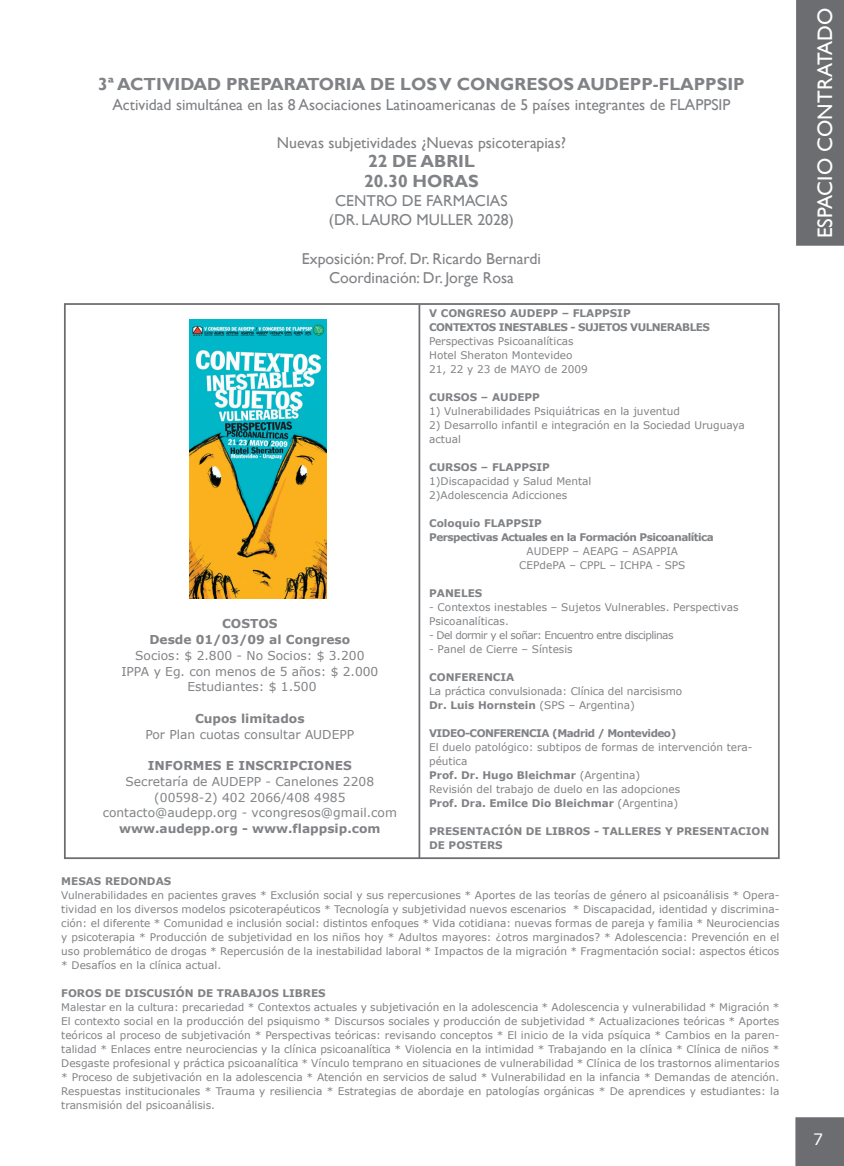
<style>
.page{position:relative;width:844px;height:1166px;background:#fff}
.page>*{position:absolute;margin:0;border:0;box-sizing:border-box;transform-origin:0 0}
.t1{font:21px "Gill Sans";letter-spacing:.005em;color:#fff}
.t2{font:700 17.5px/19.2px "Gill Sans";color:#808285}
.t3{font:15.75px/19.2px "Gill Sans";color:#808285;text-align:center}
.t4{font:15.75px "Verdana";color:#fff}
.t5{font:12.25px/15.8px "Verdana";color:#808285;text-align:center}
.t6{font:700 12.25px/15.8px "Verdana";color:#808285;text-align:center}
.t7{font:10.5px/14px "Verdana";color:#808285}
.t8{font:700 10.5px/14px "Verdana";letter-spacing:-.05em;color:#808285}
.t9{font:700 10.5px/14px "Verdana";color:#808285}
.t10{font:10.5px "Verdana";letter-spacing:-.05em;color:#808285}
.s1{font-weight:700}
</style>
<div class="page">
<div style="left:795px;top:1117px;width:48px;height:49px;background:#6c6d70"></div>
<div style="left:796px;top:0;width:47px;height:246px;background:#6c6d70"></div>
<img style="left:189px;top:319px;width:137px;height:280px">
<hr style="left:418px;top:305px;width:2px;height:553px;background:#6c6d70">
<h2 class="t2" style="left:98px;top:75px;width:647px">3ª ACTIVIDAD PREPARATORIA DE LOS V CONGRESOS AUDEPP-FLAPPSIP</h2>
<h3 class="t3" style="left:112px;top:95px;width:619px">Actividad simultánea en las 8 Asociaciones Latinoamericanas de 5 países integrantes de FLAPPSIP</h3>
<h3 class="t3" style="left:277px;top:133px;width:290px">Nuevas subjetividades ¿Nuevas psicoterapias?</h3>
<h2 class="t2" style="left:364px;top:152px;width:116px">22 DE ABRIL<br>20.30 HORAS</h2>
<h3 class="t3" style="left:329px;top:191px;width:186px">CENTRO DE FARMACIAS (DR. LAURO MULLER 2028)</h3>
<h3 class="t3" style="left:302px;top:249px;width:240px">Exposición: Prof. Dr. Ricardo Bernardi<br>Coordinación: Dr. Jorge Rosa</h3>
<p class="t6" style="left:149px;top:616px;width:202px">COSTOS<br>Desde 01/03/09 al Congreso</p>
<p class="t5" style="left:121px;top:647px;width:258px">Socios: $ 2.800 - No Socios: $ 3.200<br>IPPA y Eg. con menos de 5 años: $ 2.000<br>Estudiantes: $ 1.500</p>
<p class="t6" style="left:195px;top:710px;width:111px">Cupos limitados</p>
<p class="t5" style="left:145px;top:726px;width:210px">Por Plan cuotas consultar AUDEPP</p>
<p class="t6" style="left:148px;top:757px;width:205px">INFORMES E INSCRIPCIONES</p>
<p class="t5" style="left:103px;top:773px;width:296px">Secretaría de AUDEPP - Canelones 2208 (00598-2) 402 2066/408 4985 contacto@audepp.org - vcongresos@gmail.com</p>
<p class="t6" style="left:119px;top:820px;width:262px">www.audepp.org - www.flappsip.com</p>
<p class="t8" style="left:429px;top:306px;width:282px">V CONGRESO AUDEPP – FLAPPSIP<br>CONTEXTOS INESTABLES - SUJETOS VULNERABLES</p>
<p class="t7" style="left:429px;top:334px;width:160px">Perspectivas Psicoanalíticas<br>Hotel Sheraton Montevideo<br>21, 22 y 23 de MAYO de 2009</p>
<p class="t9" style="left:429px;top:390px;width:112px">CURSOS – AUDEPP</p>
<p class="t7" style="left:429px;top:404px;width:252px">1) Vulnerabilidades Psiquiátricas en la juventud</p>
<p class="t7" style="left:429px;top:418px;width:317px">2) Desarrollo infantil e integración en la Sociedad Uruguaya actual</p>
<p class="t9" style="left:429px;top:460px;width:122px">CURSOS – FLAPPSIP</p>
<p class="t7" style="left:429px;top:474px;width:164px">1)Discapacidad y Salud Mental<br>2)Adolescencia Adicciones</p>
<p class="t8" style="left:429px;top:516px;width:286px">Coloquio FLAPPSIP<br>Perspectivas Actuales en la Formación Psicoanalítica</p>
<p class="t7" style="left:519px;top:544px;width:168px;text-align:center">AUDEPP – AEAPG – ASAPPIA<br>CEPdePA – CPPL – ICHPA - SPS</p>
<p class="t9" style="left:429px;top:586px;width:55px">PANELES</p>
<p class="t7" style="left:429px;top:600px;width:311px">- Contextos inestables – Sujetos Vulnerables. Perspectivas<br>Psicoanalíticas.</p>
<p class="t10" style="left:429px;top:629px;width:246px">- Del dormir y el soñar: Encuentro entre disciplinas</p>
<p class="t7" style="left:429px;top:642px;width:145px">- Panel de Cierre – Síntesis</p>
<p class="t9" style="left:429px;top:670px;width:87px">CONFERENCIA</p>
<p class="t7" style="left:429px;top:684px;width:254px">La práctica convulsionada: Clínica del narcisismo<br><span class="s1">Dr. Luis Hornstein</span> (SPS – Argentina)</p>
<p class="t8" style="left:429px;top:726px;width:249px">VIDEO-CONFERENCIA (Madrid / Montevideo)</p>
<p class="t7" style="left:429px;top:740px;width:325px">El duelo patológico: subtipos de formas de intervención tera&shy;péutica<br><span class="s1">Prof. Dr. Hugo Bleichmar</span> (Argentina)<br>Revisión del trabajo de duelo en las adopciones<br><span class="s1">Prof. Dra. Emilce Dio Bleichmar</span> (Argentina)</p>
<p class="t9" style="left:429px;top:824px;width:342px">PRESENTACIÓN DE LIBROS - TALLERES Y PRESENTACION<br>DE POSTERS</p>
<p class="t9" style="left:61px;top:874px;width:112px">MESAS REDONDAS</p>
<p class="t7" style="left:61px;top:888px;width:719px;text-align:justify">Vulnerabilidades en pacientes graves * Exclusión social y sus repercusiones * Aportes de las teorías de género al psicoanálisis * Opera&shy;tividad en los diversos modelos psicoterapéuticos * Tecnología y subjetividad nuevos escenarios * Discapacidad, identidad y discrimina&shy;ción: el diferente * Comunidad e inclusión social: distintos enfoques * Vida cotidiana: nuevas formas de pareja y familia * Neurociencias y psicoterapia * Producción de subjetividad en los niños hoy * Adultos mayores: ¿otros marginados? * Adolescencia: Prevención en el uso problemático de drogas * Repercusión de la inestabilidad laboral * Impactos de la migración * Fragmentación social: aspectos éticos * Desafíos en la clínica actual.</p>
<p class="t9" style="left:61px;top:986px;width:266px">FOROS DE DISCUSIÓN DE TRABAJOS LIBRES</p>
<p class="t7" style="left:61px;top:1000px;width:719px;text-align:justify">Malestar en la cultura: precariedad * Contextos actuales y subjetivación en la adolescencia * Adolescencia y vulnerabilidad * Migración * El contexto social en la producción del psiquismo * Discursos sociales y producción de subjetividad * Actualizaciones teóricas * Aportes teóricos al proceso de subjetivación * Perspectivas teóricas: revisando conceptos * El inicio de la vida psíquica * Cambios en la paren&shy;talidad * Enlaces entre neurociencias y la clínica psicoanalítica * Violencia en la intimidad * Trabajando en la clínica * Clínica de niños * Desgaste profesional y práctica psicoanalítica * Vínculo temprano en situaciones de vulnerabilidad * Clínica de los trastornos alimentarios * Proceso de subjetivación en la adolescencia * Atención en servicios de salud * Vulnerabilidad en la infancia * Demandas de atención.<br>Respuestas institucionales * Trauma y resiliencia * Estrategias de abordaje en patologías orgánicas * De aprendices y estudiantes: la transmisión del psicoanálisis.</p>
<h1 class="t1" style="left:812px;top:238px;width:232px;rotate:-90deg">ESPACIO CONTRATADO</h1>
<h3 class="t4" style="left:812px;top:1129px;width:12px">7</h3>
</div>
